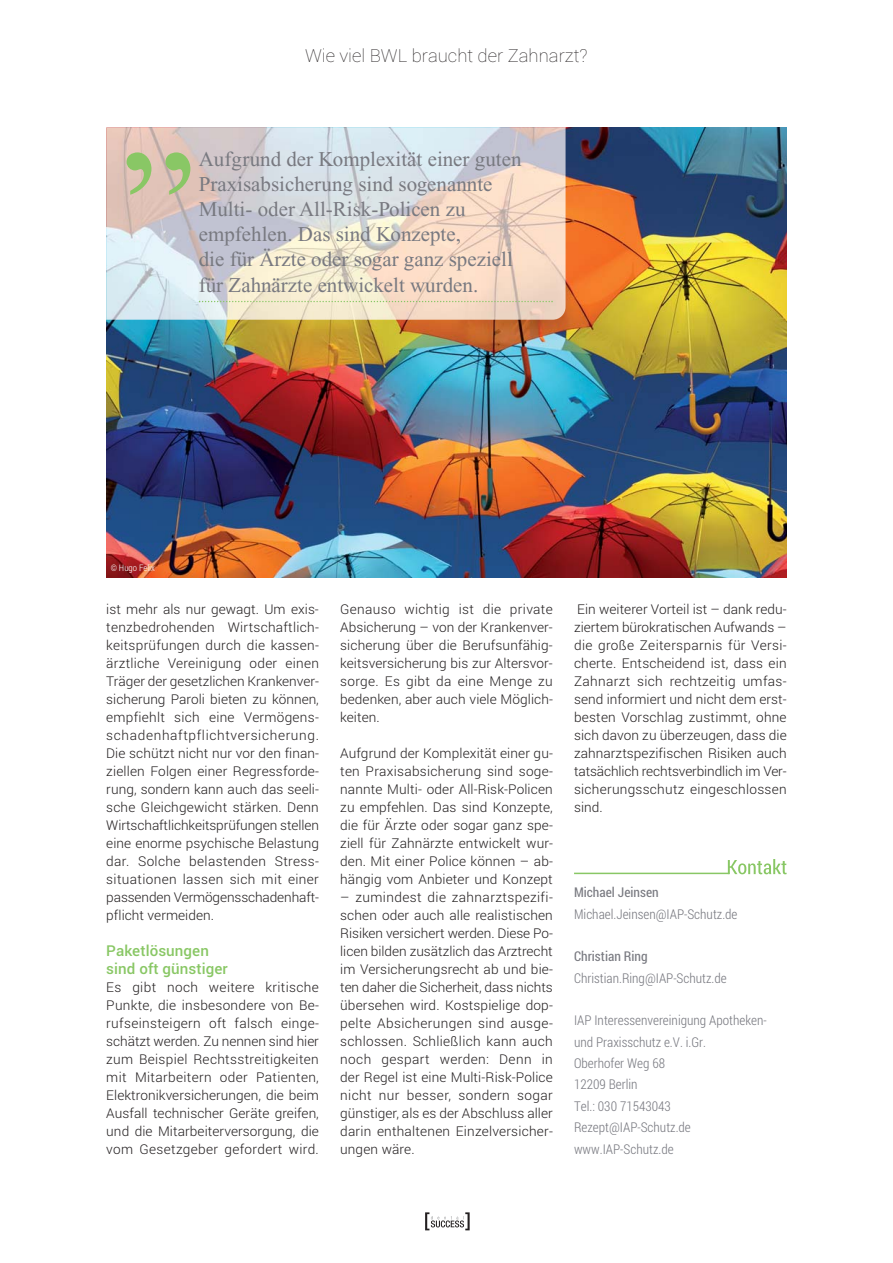
<style>
.page{position:relative;width:893px;height:1263px;background:#fff}
.page>*{position:absolute;margin:0;border:0;box-sizing:border-box;transform-origin:0 0}
.t1{font:21px/25.2px "Times New Roman";color:#787980}
.t2{font:100 18px "Roboto";color:#231f20}
.t3{font:500 15px/18px "Roboto";letter-spacing:.005em;color:#89c765}
.t4{font:300 13.5px/18px "Roboto";letter-spacing:.01em;color:#231f20;text-align:justify}
.t5{font:300 13.5px/21.3px "Roboto Condensed";color:#787980}
.t6{font:13.5px "Roboto Condensed";color:#787980}
.t7{font:300 9px "Roboto Condensed";color:#fff}
</style>
<div class="page">
<img style="left:106px;top:128px;width:681px;height:449px">
<img style="left:106px;top:128px;width:460px;height:192px">
<svg style="left:425px;top:1212px;width:45px;height:18px"></svg>
<hr style="left:574px;top:873px;width:155px;height:1px;background:#89c765">
<svg style="left:728px;top:859px;width:59px;height:15px"></svg>
<svg style="left:199px;top:301px;width:354px;height:1px"></svg>
<svg style="left:127px;top:152px;width:63px;height:43px;background:#bec397"></svg>
<h2 class="t2" style="left:305px;top:45px;width:284px">Wie viel BWL braucht der Zahnarzt?</h2>
<h1 class="t1" style="left:199px;top:148px;width:324px">Aufgrund der Komplexität einer guten Praxisabsicherung sind sogenannte Multi- oder All-Risk-Policen zu empfehlen. Das sind Konzepte,<br>die für Ärzte oder sogar ganz speziell für Zahnärzte entwickelt wurden.</h1>
<p class="t7" style="left:111px;top:562px;width:46px">© Hugo Felix</p>
<p class="t4" style="left:106px;top:601px;width:214px">ist mehr als nur gewagt. Um exis&shy;tenzbedrohenden Wirtschaftlich&shy;keitsprüfungen durch die kassen&shy;ärztliche Vereinigung oder einen Träger der gesetzlichen Krankenver&shy;sicherung Paroli bieten zu können, empfiehlt sich eine Vermögens - schadenhaftpflichtversicherung.<br>Die schützt nicht nur vor den finan&shy;ziellen Folgen einer Regressforde&shy;rung, sondern kann auch das seeli&shy;sche Gleichgewicht stärken. Denn Wirtschaftlichkeitsprüfungen stellen eine enorme psychische Belastung dar. Solche belastenden Stress - situationen lassen sich mit einer passenden Vermögensschadenhaft&shy;pflicht vermeiden.</p>
<p class="t3" style="left:106px;top:942px;width:123px">Paketlösungen sind oft günstiger</p>
<p class="t4" style="left:106px;top:979px;width:214px">Es gibt noch weitere kritische Punkte, die insbesondere von Be&shy;rufseinsteigern oft falsch einge&shy;schätzt werden. Zu nennen sind hier zum Beispiel Rechtsstreitigkeiten mit Mitarbeitern oder Patienten, Elektronikversicherungen, die beim Ausfall technischer Geräte greifen, und die Mitarbeiterversorgung, die vom Gesetzgeber gefordert wird.</p>
<p class="t4" style="left:340px;top:601px;width:214px">Genauso wichtig ist die private Absicherung – von der Krankenver&shy;sicherung über die Berufsunfähig&shy;keitsversicherung bis zur Altersvor&shy;sorge. Es gibt da eine Menge zu bedenken, aber auch viele Möglich&shy;keiten.</p>
<p class="t4" style="left:340px;top:745px;width:214px">Aufgrund der Komplexität einer gu&shy;ten Praxisabsicherung sind soge&shy;nannte Multi- oder All-Risk-Policen zu empfehlen. Das sind Konzepte, die für Ärzte oder sogar ganz spe&shy;ziell für Zahnärzte entwickelt wur&shy;den. Mit einer Police können – ab&shy;hängig vom Anbieter und Konzept</p>
<p class="t4" style="left:340px;top:889px;width:214px">– zumindest die zahnarztspezifi&shy;schen oder auch alle realistischen Risiken versichert werden. Diese Po&shy;licen bilden zusätzlich das Arztrecht im Versicherungsrecht ab und bie&shy;ten daher die Sicherheit, dass nichts übersehen wird. Kostspielige dop&shy;pelte Absicherungen sind ausge&shy;schlossen. Schließlich kann auch noch gespart werden: Denn in der Regel ist eine Multi-Risk-Police nicht nur besser, sondern sogar günstiger, als es der Abschluss aller darin enthaltenen Einzelversicher - ungen wäre.</p>
<p class="t4" style="left:574px;top:601px;width:214px">Ein weiterer Vorteil ist – dank redu&shy;ziertem bürokratischen Aufwands – die große Zeitersparnis für Versi&shy;cherte. Entscheidend ist, dass ein Zahnarzt sich rechtzeitig umfas&shy;send informiert und nicht dem erst&shy;besten Vorschlag zustimmt, ohne sich davon zu überzeugen, dass die zahnarztspezifischen Risiken auch tatsächlich rechtsverbindlich im Ver&shy;sicherungsschutz eingeschlossen sind.</p>
<p class="t6" style="left:574px;top:884px;width:86px">Michael Jeinsen</p>
<p class="t5" style="left:574px;top:903px;width:165px">Michael.Jeinsen@IAP-Schutz.de</p>
<p class="t6" style="left:574px;top:949px;width:75px">Christian Ring</p>
<p class="t5" style="left:574px;top:967px;width:154px">Christian.Ring@IAP-Schutz.de</p>
<p class="t5" style="left:574px;top:1010px;width:194px">IAP Interessenvereinigung Apotheken&shy;und Praxisschutz e.V. i.Gr.<br>Oberhofer Weg 68<br>12209 Berlin<br>Tel.: 030 71543043<br>Rezept@IAP-Schutz.de www.IAP-Schutz.de</p>
</div>
